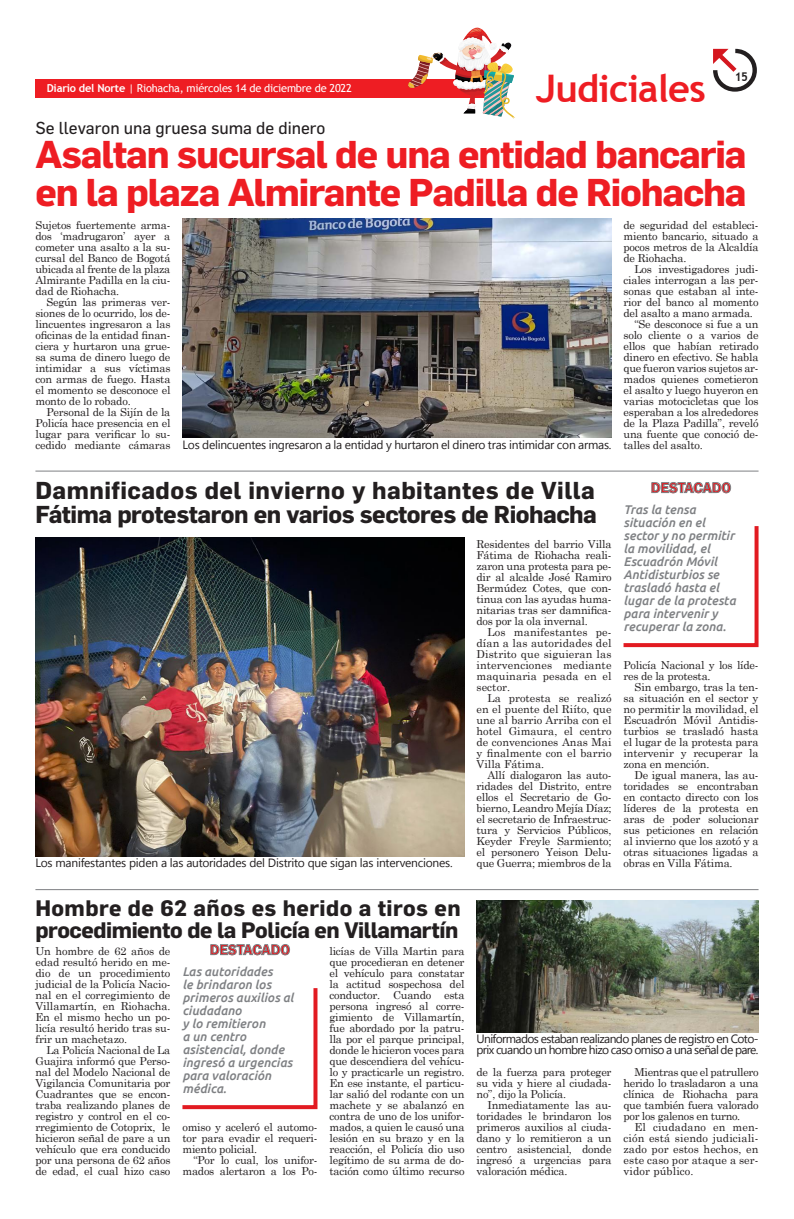
<style>
.page{position:relative;width:794px;height:1219px;background:#fff}
.page>*{position:absolute;margin:0;border:0;box-sizing:border-box;transform-origin:0 0}
.Título_medio_34pt{font:700 38px/38px "Flama";letter-spacing:-.03em;color:#ee1d23}
.Texto_capitular{font:700 38px "Trebuchet MS";letter-spacing:-.02em;color:#ee1d23}
.Titulo_Medio_30Pt{font:700 24px/24px "Flama";letter-spacing:-.02em;color:#231f20}
.Título_medio_22pt{font:700 22px/22px "Flama";letter-spacing:-.02em;color:#231f20}
.Antetitulo{font:17px "Flama";color:#231f20}
.Destacado_Segoe_Bold{font:600 15px "Franklin Gothic";color:#e21a21}
.Destacado{font:italic 500 12.6px/13px "Ubuntu";color:#7e8083}
.Pié_de_foto{font:12px "Segoe UI";letter-spacing:-.02em;color:#231f20}
.Pié_de_foto-2{font:12px/11px "Segoe UI";letter-spacing:-.05em;color:#231f20}
.Texto_capitular-2{font:700 12px "Trebuchet MS";color:#231f20}
.Texto{font:11px/11px "Century Schoolbook";letter-spacing:-.02em;color:#231f20;text-align:justify}
.Texto_sin_sangrias{font:11px/11px "Century Schoolbook";letter-spacing:-.02em;color:#231f20;text-align:justify}
.Texto-2{font:11px "Trebuchet MS";letter-spacing:-.02em;color:#fff}
.s1{font-weight:700}
</style>
<div class="page">
<svg style="left:713px;top:49px;width:44px;height:43px"></svg>
<div style="left:35px;top:79px;width:468px;height:18px;background:#ee1d23"></div>
<img style="left:408px;top:28px;width:107px;height:91px">
<img style="left:182px;top:218px;width:429px;height:219px">
<hr style="left:35px;top:471px;width:723px;height:1px;background:#7e8083">
<hr style="left:35px;top:889px;width:723px;height:1px;background:#7e8083">
<svg style="left:623px;top:526px;width:136px;height:122px"></svg>
<svg style="left:651px;top:482px;width:80px;height:11px"></svg>
<img style="left:35px;top:537px;width:429px;height:319px">
<img style="left:476px;top:900px;width:282px;height:133px">
<svg style="left:182px;top:988px;width:136px;height:122px"></svg>
<svg style="left:210px;top:944px;width:80px;height:11px"></svg>
<p class="Texto-2" style="left:47px;top:81px;width:307px"><span class="s1">Diario del Norte</span> | Riohacha, miércoles 14 de diciembre de 2022</p>
<p class="Antetitulo" style="left:35px;top:118px;width:291px">Se llevaron una gruesa suma de dinero</p>
<p class="Texto_capitular" style="left:536px;top:65px;width:171px">Judiciales</p>
<p class="Texto_capitular-2" style="left:734px;top:69px;width:15px">15</p>
<p class="Título_medio_34pt" style="left:35px;top:135px;width:713px">Asaltan sucursal de una entidad bancaria en la plaza Almirante Padilla de Riohacha</p>
<p class="Texto_sin_sangrias" style="left:35px;top:219px;width:136px">Sujetos fuertemente arma&shy;dos ‘madrugaron’ ayer a cometer una asalto a la su&shy;cursal del Banco de Bogotá ubicada al frente de la plaza Almirante Padilla en la ciu&shy;dad de Riohacha.</p>
<p class="Texto" style="left:35px;top:296px;width:136px;text-indent:11px">Según las primeras ver&shy;siones de lo ocurrido, los de&shy;lincuentes ingresaron a las oficinas de la entidad finan&shy;ciera y hurtaron una grue&shy;sa suma de dinero luego de intimidar a sus víctimas con armas de fuego. Hasta el momento se desconoce el monto de lo robado.</p>
<p class="Texto" style="left:35px;top:406px;width:136px;text-indent:11px">Personal de la Sijín de la Policía hace presencia en el lugar para verificar lo su&shy;cedido mediante cámaras</p>
<p class="Pié_de_foto" style="left:182px;top:436px;width:430px">Los delincuentes ingresaron a la entidad y hurtaron el dinero tras intimidar con armas.</p>
<p class="Titulo_Medio_30Pt" style="left:35px;top:478px;width:563px">Damnificados del invierno y habitantes de Villa<br>Fátima protestaron en varios sectores de Riohacha</p>
<p class="Texto_sin_sangrias" style="left:476px;top:538px;width:136px">Residentes del barrio Villa Fátima de Riohacha reali&shy;zaron una protesta para pe&shy;dir al alcalde José Ramiro Bermúdez Cotes, que con&shy;tinua con las ayudas huma&shy;nitarias tras ser damnifica&shy;dos por la ola invernal.</p>
<p class="Texto" style="left:476px;top:626px;width:136px;text-indent:11px">Los manifestantes pe&shy;dían a las autoridades del Distrito que siguieran las intervenciones mediante maquinaria pesada en el sector.</p>
<p class="Texto" style="left:476px;top:692px;width:136px;text-indent:11px">La protesta se realizó en el puente del Riíto, que une al barrio Arriba con el hotel Gimaura, el centro de convenciones Anas Mai y finalmente con el barrio Villa Fátima.</p>
<p class="Texto" style="left:476px;top:769px;width:136px;text-indent:11px">Allí dialogaron las auto&shy;ridades del Distrito, entre ellos el Secretario de Go&shy;bierno, Leandro Mejía Díaz; el secretario de Infraestruc&shy;tura y Servicios Públicos, Keyder Freyle Sarmiento; el personero Yeison Delu-</p>
<p class="Pié_de_foto" style="left:35px;top:854px;width:419px">Los manifestantes piden a las autoridades del Distrito que sigan las intervenciones.</p>
<p class="Texto" style="left:476px;top:857px;width:136px">que Guerra; miembros de la</p>
<p class="Texto" style="left:623px;top:219px;width:136px">de seguridad del estableci&shy;miento bancario, situado a pocos metros de la Alcaldía de Riohacha.</p>
<p class="Texto" style="left:623px;top:263px;width:136px;text-indent:11px">Los investigadores judi&shy;ciales interrogan a las per&shy;sonas que estaban al inte&shy;rior del banco al momento del asalto a mano armada.</p>
<p class="Texto" style="left:623px;top:318px;width:136px;text-indent:11px">“Se desconoce si fue a un solo cliente o a varios de ellos que habían retirado dinero en efectivo. Se habla que fueron varios sujetos ar&shy;mados quienes cometieron el asalto y luego huyeron en varias motocicletas que los esperaban a los alrededores de la Plaza Padilla”, reveló una fuente que conoció de&shy;talles del asalto.</p>
<p class="Destacado_Segoe_Bold" style="left:651px;top:478px;width:82px">DESTACADO</p>
<p class="Destacado" style="left:623px;top:503px;width:114px">Tras la tensa situación en el sector y no permitir la movilidad, el<br>Escuadrón Móvil<br>Antidisturbios se trasladó hasta el lugar de la protesta para intervenir y recuperar la zona.</p>
<p class="Texto" style="left:623px;top:659px;width:136px">Policía Nacional y los líde&shy;res de la protesta.</p>
<p class="Texto" style="left:623px;top:681px;width:136px;text-indent:11px">Sin embargo, tras la ten&shy;sa situación en el sector y no permitir la movilidad, el Escuadrón Móvil Antidis&shy;turbios se trasladó hasta el lugar de la protesta para intervenir y recuperar la zona en mención.</p>
<p class="Texto" style="left:623px;top:769px;width:136px;text-indent:11px">De igual manera, las au&shy;toridades se encontraban en contacto directo con los líderes de la protesta en aras de poder solucionar sus peticiones en relación al invierno que los azotó y a otras situaciones ligadas a obras en Villa Fátima.</p>
<p class="Título_medio_22pt" style="left:35px;top:896px;width:427px">Hombre de 62 años es herido a tiros en procedimiento de la Policía en Villamartín</p>
<p class="Texto_sin_sangrias" style="left:35px;top:945px;width:136px">Un hombre de 62 años de edad resultó herido en me&shy;dio de un procedimiento judicial de la Policía Nacio&shy;nal en el corregimiento de Villamartín, en Riohacha.<br>En el mismo hecho un po&shy;licía resultó herido tras su&shy;frir un machetazo.</p>
<p class="Texto" style="left:35px;top:1044px;width:136px;text-indent:11px">La Policía Nacional de La Guajira informó que Perso&shy;nal del Modelo Nacional de Vigilancia Comunitaria por Cuadrantes que se encon&shy;traba realizando planes de registro y control en el co&shy;rregimiento de Cotoprix, le hicieron señal de pare a un vehículo que era conducido por una persona de 62 años de edad, el cual hizo caso</p>
<p class="Destacado_Segoe_Bold" style="left:210px;top:940px;width:82px">DESTACADO</p>
<p class="Destacado" style="left:182px;top:965px;width:113px">Las autoridades<br>le brindaron los primeros auxilios al ciudadano</p>
<p class="Destacado" style="left:182px;top:1017px;width:111px">y lo remitieron<br>a un centro asistencial, donde ingresó a urgencias para valoración médica.</p>
<p class="Texto" style="left:329px;top:945px;width:136px">licías de Villa Martin para que procedieran en detener el vehículo para constatar la actitud sospechosa del conductor. Cuando esta persona ingresó al corre&shy;gimiento de Villamartín, fue abordado por la patru&shy;lla por el parque principal, donde le hicieron voces para que descendiera del vehícu&shy;lo y practicarle un registro.<br>En ese instante, el particu&shy;lar salió del rodante con un machete y se abalanzó en contra de uno de los unifor&shy;mados, a quien le causó una lesión en su brazo y en la reacción, el Policía dio uso legítimo de su arma de do&shy;tación como último recurso</p>
<p class="Texto" style="left:182px;top:1121px;width:136px">omiso y aceleró el automo&shy;tor para evadir el requeri&shy;miento policial.</p>
<p class="Texto" style="left:182px;top:1154px;width:136px;text-align:right">“Por lo cual, los unifor&shy;mados alertaron a los Po-</p>
<p class="Pié_de_foto-2" style="left:476px;top:1033px;width:283px">Uniformados estaban realizando planes de registro en Coto&shy;prix cuando un hombre hizo caso omiso a una señal de pare.</p>
<p class="Texto" style="left:476px;top:1066px;width:136px">de la fuerza para proteger su vida y hiere al ciudada&shy;no”, dijo la Policía.</p>
<p class="Texto" style="left:476px;top:1099px;width:136px;text-indent:11px">Inmediatamente las au&shy;toridades le brindaron los primeros auxilios al ciuda&shy;dano y lo remitieron a un centro asistencial, donde ingresó a urgencias para valoración médica.</p>
<p class="Texto" style="left:623px;top:1066px;width:136px;text-indent:11px">Mientras que el patrullero herido lo trasladaron a una clínica de Riohacha para que también fuera valorado por los galenos en turno.</p>
<p class="Texto" style="left:623px;top:1121px;width:136px;text-indent:11px">El ciudadano en men&shy;ción está siendo judiciali&shy;zado por estos hechos, en este caso por ataque a ser&shy;vidor público.</p>
</div>
